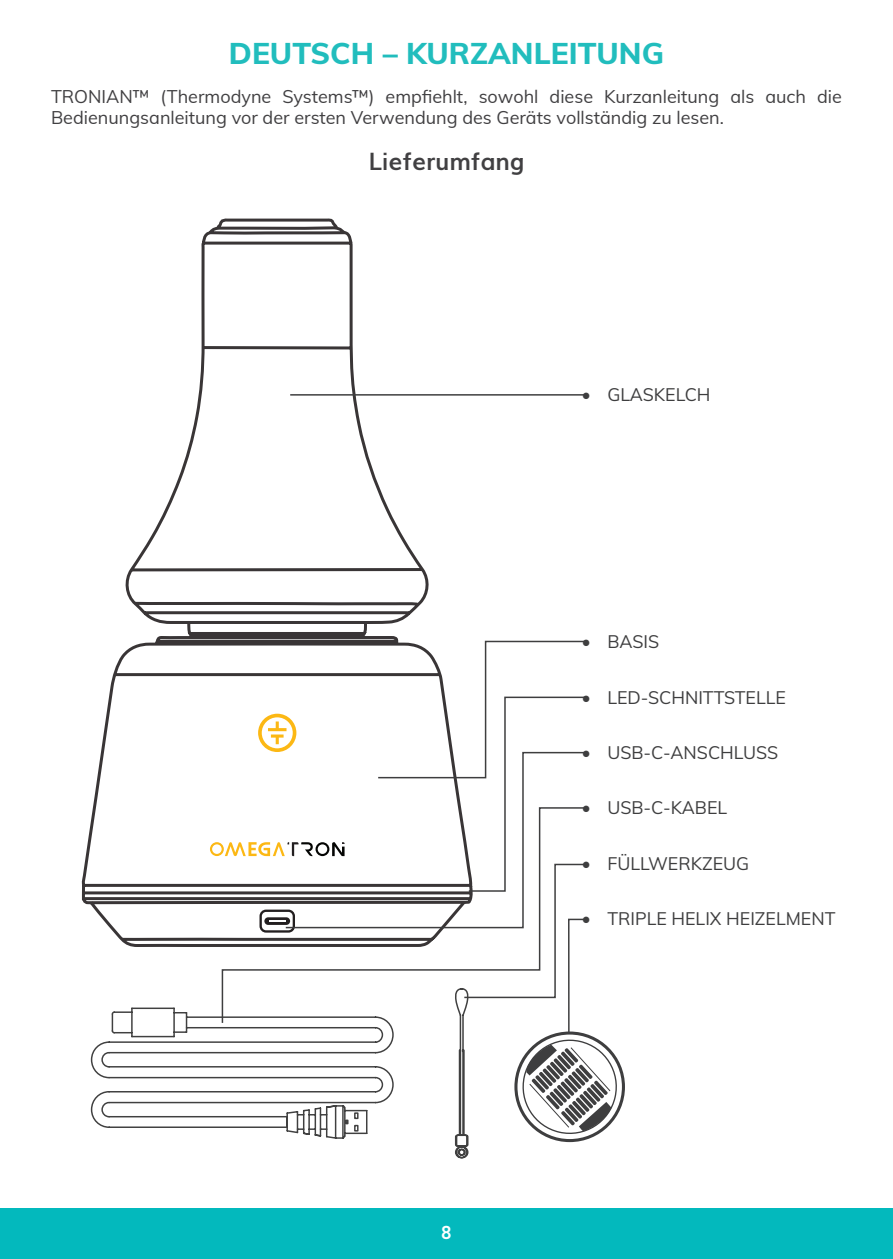
<style>
.page{position:relative;width:893px;height:1259px;background:#fff}
.page>*{position:absolute;margin:0;border:0;box-sizing:border-box;transform-origin:0 0}
.t1{font:800 30px "Muli";color:#21bdbd}
.t2{font:700 24px "Muli";color:#414042}
.t3{font:18px/21.6px "Muli";color:#414042}
.t4{font:700 18px "Muli";color:#fff}
.t5{font:17.7px "Muli";color:#3e3e3f}
</style>
<div class="page">
<div style="left:0;top:1208px;width:893px;height:51px;background:#03b9bd"></div>
<svg style="left:81px;top:218px;width:393px;height:687px"></svg>
<hr style="left:290px;top:394px;width:297px;height:1px;background:#3e3e3f">
<svg style="left:90px;top:640px;width:531px;height:519px"></svg>
<h1 class="t1" style="left:229px;top:31px;width:437px">DEUTSCH – KURZANLEITUNG</h1>
<p class="t3" style="left:51px;top:85px;width:792px">TRONIAN™ (Thermodyne Systems™) empfiehlt, sowohl diese Kurzanleitung als auch die<br>Bedienungsanleitung vor der ersten Verwendung des Geräts vollständig zu lesen.</p>
<h2 class="t2" style="left:369px;top:142px;width:157px">Lieferumfang</h2>
<p class="t5" style="left:582px;top:382px;width:130px">• GLASKELCH</p>
<p class="t5" style="left:582px;top:629px;width:79px">• BASIS</p>
<p class="t5" style="left:582px;top:684px;width:205px">• LED-SCHNITTSTELLE</p>
<p class="t5" style="left:582px;top:740px;width:198px">• USB-C-ANSCHLUSS</p>
<p class="t5" style="left:582px;top:795px;width:147px">• USB-C-KABEL</p>
<p class="t5" style="left:582px;top:850px;width:169px">• FÜLLWERKZEUG</p>
<p class="t4" style="left:441px;top:1217px;width:13px">8</p>
<p class="t5" style="left:582px;top:906px;width:255px">• TRIPLE HELIX HEIZELMENT</p>
</div>
